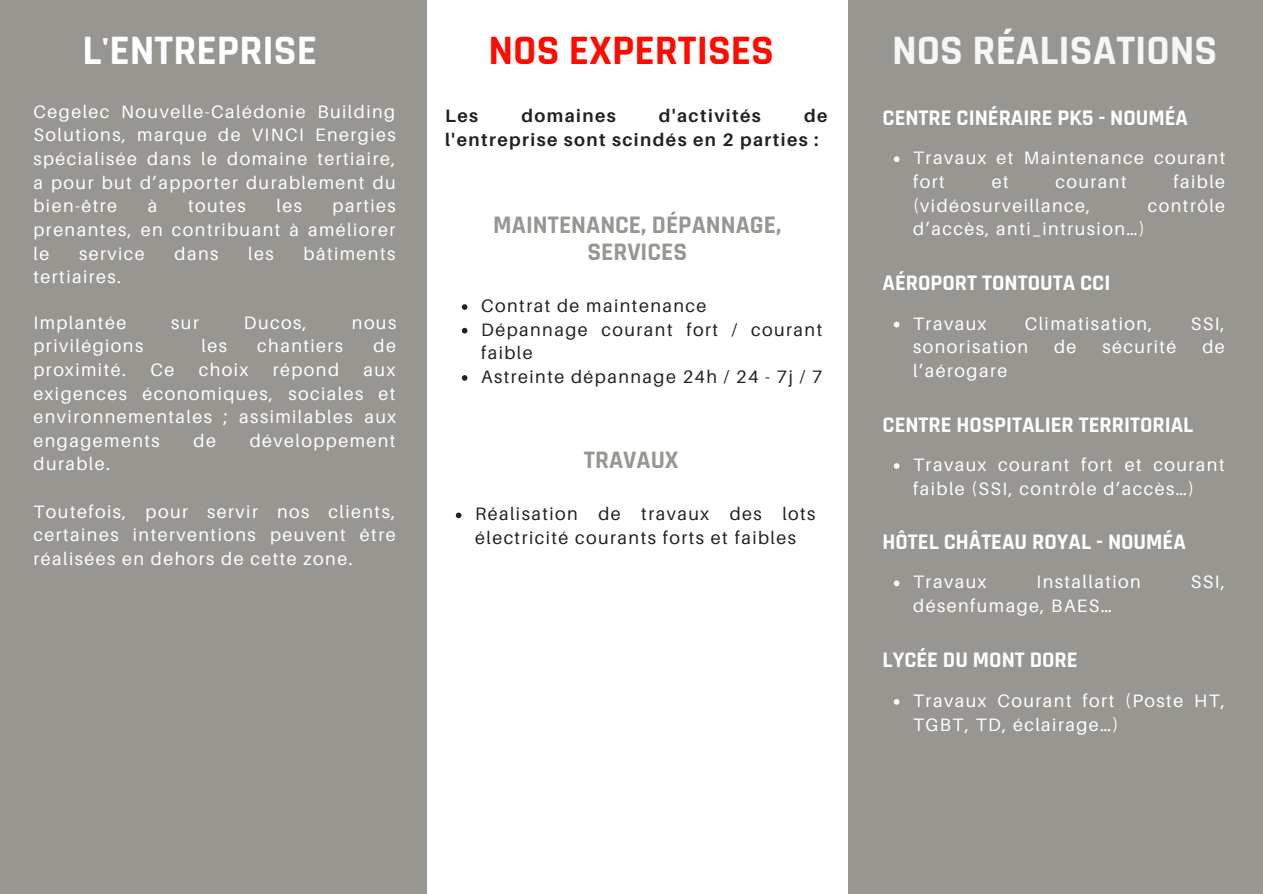
<style>
.page{position:relative;width:1263px;height:894px;background:#fff}
.page>*{position:absolute;margin:0;border:0;box-sizing:border-box;transform-origin:0 0}
.t1{font:700 42.45px "Rajdhani";color:#f5f6f6}
.t2{font:700 42.45px "Rajdhani";color:#fd0d01}
.t3{font:700 42.45px "Rajdhani";color:#fff}
.t4{font:700 25.5px/27px "Rajdhani";color:#989690;text-align:center}
.t5{font:700 22.5px "Rajdhani";color:#fff}
.t6{font:18px/23.5px "Aileron";letter-spacing:.08em;color:#fff;text-align:justify}
.t7{font:18px/23.5px "Aileron";letter-spacing:.08em;color:#222}
.t8{font:700 18px/23.5px "Aileron";letter-spacing:.08em;color:#222}
</style>
<div class="page">
<div style="left:0;top:0;width:1263px;height:893px;background:#989690"></div>
<div style="left:427px;top:0;width:420px;height:893px;background:#fff"></div>
<svg style="left:462px;top:304px;width:5px;height:6px"></svg>
<svg style="left:462px;top:328px;width:5px;height:5px"></svg>
<svg style="left:462px;top:375px;width:5px;height:5px"></svg>
<svg style="left:456px;top:512px;width:5px;height:6px"></svg>
<svg style="left:894px;top:322px;width:5px;height:5px"></svg>
<svg style="left:894px;top:156px;width:5px;height:6px"></svg>
<svg style="left:894px;top:463px;width:5px;height:5px"></svg>
<svg style="left:894px;top:580px;width:5px;height:6px"></svg>
<svg style="left:894px;top:699px;width:5px;height:5px"></svg>
<p class="t3" style="left:83px;top:25px;width:236px">L'ENTREPRISE</p>
<p class="t2" style="left:488px;top:24px;width:287px">NOS EXPERTISES</p>
<p class="t1" style="left:892px;top:24px;width:327px">NOS RÉALISATIONS</p>
<p class="t6" style="left:34px;top:99px;width:364px">Cegelec Nouvelle-Calédonie Building Solutions, marque de VINCI Energies spécialisée dans le domaine tertiaire, a pour but d’apporter durablement du bien-être</p>
<p class="t6" style="left:148px;top:194px;width:11px">à</p>
<p class="t6" style="left:188px;top:194px;width:59px">toutes</p>
<p class="t6" style="left:276px;top:194px;width:27px">les</p>
<p class="t6" style="left:34px;top:194px;width:364px;text-indent:299px">parties prenantes, en contribuant à améliorer le</p>
<p class="t6" style="left:79px;top:241px;width:67px">service</p>
<p class="t6" style="left:175px;top:241px;width:45px">dans</p>
<p class="t6" style="left:248px;top:241px;width:27px">les</p>
<p class="t6" style="left:304px;top:241px;width:93px">bâtiments</p>
<p class="t6" style="left:34px;top:265px;width:89px">tertiaires.</p>
<p class="t6" style="left:34px;top:310px;width:94px">Implantée</p>
<p class="t6" style="left:171px;top:310px;width:29px">sur</p>
<p class="t6" style="left:244px;top:310px;width:64px">Ducos,</p>
<p class="t6" style="left:352px;top:310px;width:46px">nous</p>
<p class="t6" style="left:34px;top:334px;width:111px">privilégions</p>
<p class="t6" style="left:201px;top:334px;width:27px">les</p>
<p class="t6" style="left:257px;top:334px;width:87px">chantiers</p>
<p class="t6" style="left:374px;top:334px;width:24px">de</p>
<p class="t6" style="left:34px;top:357px;width:94px">proximité.</p>
<p class="t6" style="left:151px;top:357px;width:25px">Ce</p>
<p class="t6" style="left:199px;top:357px;width:51px">choix</p>
<p class="t6" style="left:273px;top:357px;width:68px">répond</p>
<p class="t6" style="left:34px;top:357px;width:364px;text-indent:330px">aux exigences économiques, sociales et environnementales ; assimilables aux engagements</p>
<p class="t6" style="left:194px;top:428px;width:24px">de</p>
<p class="t6" style="left:250px;top:428px;width:147px">développement</p>
<p class="t6" style="left:34px;top:452px;width:78px">durable.</p>
<p class="t6" style="left:34px;top:499px;width:364px">Toutefois, pour servir nos clients, certaines interventions peuvent être réalisées en dehors de cette zone.</p>
<p class="t8" style="left:445px;top:104px;width:384px;text-indent:359px">de l'entreprise sont scindés en 2 parties :</p>
<p class="t8" style="left:445px;top:104px;width:35px">Les</p>
<p class="t8" style="left:521px;top:104px;width:96px">domaines</p>
<p class="t8" style="left:659px;top:104px;width:103px">d'activités</p>
<p class="t4" style="left:493px;top:212px;width:289px">MAINTENANCE, DÉPANNAGE,<br>SERVICES</p>
<p class="t7" style="left:481px;top:293px;width:227px">Contrat de maintenance</p>
<p class="t7" style="left:481px;top:317px;width:343px">Dépannage courant fort / courant faible</p>
<p class="t7" style="left:481px;top:364px;width:343px">Astreinte dépannage 24h / 24 - 7j / 7</p>
<p class="t4" style="left:584px;top:447px;width:96px">TRAVAUX</p>
<p class="t7" style="left:475px;top:502px;width:342px">Réalisation de travaux des lots électricité courants forts et faibles</p>
<p class="t5" style="left:883px;top:104px;width:307px">CENTRE CINÉRAIRE PK5 - NOUMÉA</p>
<p class="t6" style="left:913px;top:146px;width:314px">Travaux et Maintenance courant fort</p>
<p class="t6" style="left:992px;top:169px;width:18px">et</p>
<p class="t6" style="left:1055px;top:169px;width:73px">courant</p>
<p class="t6" style="left:1173px;top:169px;width:53px">faible</p>
<p class="t6" style="left:913px;top:193px;width:179px">(vidéosurveillance,</p>
<p class="t6" style="left:1148px;top:193px;width:79px">contrôle</p>
<p class="t6" style="left:913px;top:217px;width:233px">d’accès, anti_intrusion…)</p>
<p class="t5" style="left:883px;top:269px;width:229px">AÉROPORT TONTOUTA CCI</p>
<p class="t6" style="left:913px;top:311px;width:75px">Travaux</p>
<p class="t6" style="left:1025px;top:311px;width:129px">Climatisation,</p>
<p class="t6" style="left:1191px;top:311px;width:36px">SSI,</p>
<p class="t6" style="left:913px;top:335px;width:117px">sonorisation</p>
<p class="t6" style="left:1054px;top:335px;width:24px">de</p>
<p class="t6" style="left:1102px;top:335px;width:76px">sécurité</p>
<p class="t6" style="left:1202px;top:335px;width:24px">de</p>
<p class="t6" style="left:913px;top:358px;width:96px">l’aérogare</p>
<p class="t5" style="left:883px;top:410px;width:312px">CENTRE HOSPITALIER TERRITORIAL</p>
<p class="t6" style="left:913px;top:452px;width:313px">Travaux courant fort et courant faible (SSI, contrôle d’accès…)</p>
<p class="t5" style="left:883px;top:528px;width:305px">HÔTEL CHÂTEAU ROYAL - NOUMÉA</p>
<p class="t6" style="left:913px;top:570px;width:75px">Travaux</p>
<p class="t6" style="left:1036px;top:570px;width:106px">Installation</p>
<p class="t6" style="left:1191px;top:570px;width:36px">SSI,</p>
<p class="t6" style="left:913px;top:593px;width:200px">désenfumage, BAES…</p>
<p class="t5" style="left:883px;top:646px;width:197px">LYCÉE DU MONT DORE</p>
<p class="t6" style="left:913px;top:688px;width:314px">Travaux Courant fort (Poste HT,<br>TGBT, TD, éclairage…)</p>
</div>
